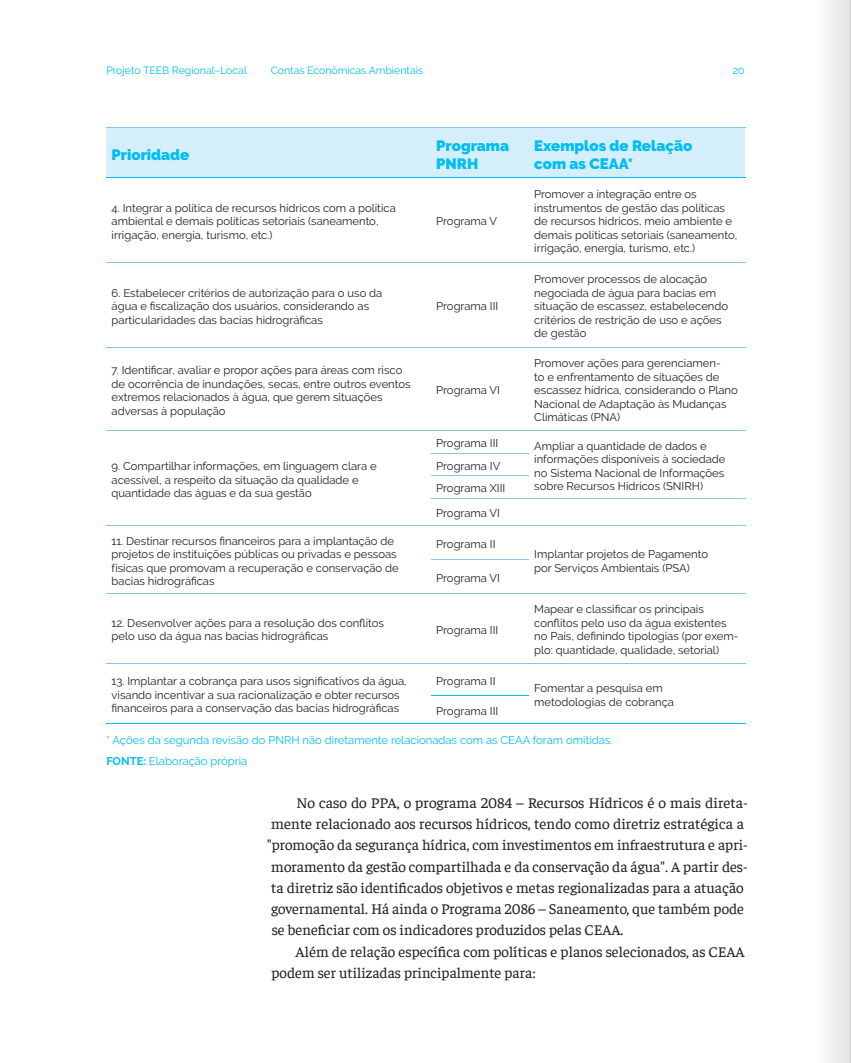
<style>
.page{position:relative;width:851px;height:1063px;background:#fff}
.page>*{position:absolute;margin:0;border:0;box-sizing:border-box;transform-origin:0 0}
.t1{font:15px "Faustina";color:#231f20}
.t2{font:900 15px/18px "Raleway";color:#01bdf2}
.t3{font:11.25px/13.5px "Raleway";color:#231f20}
.t4{font:11.25px/21.3px "Raleway";color:#01bdf2}
.t5{font:10.5px "Raleway";color:#01bdf2}
.s1{font-weight:700}
</style>
<div class="page">
<div style="left:106px;top:129px;width:639px;height:48px;background:#d4effb"></div>
<hr style="left:106px;top:128px;width:325px;height:1px;background:#81cbd8">
<hr style="left:431px;top:128px;width:98px;height:1px;background:#81cbd8">
<hr style="left:529px;top:128px;width:216px;height:1px;background:#81cbd8">
<hr style="left:106px;top:262px;width:325px;height:1px;background:#81cbd8">
<hr style="left:431px;top:262px;width:98px;height:1px;background:#81cbd8">
<hr style="left:529px;top:262px;width:216px;height:1px;background:#81cbd8">
<hr style="left:106px;top:347px;width:325px;height:1px;background:#81cbd8">
<hr style="left:431px;top:347px;width:98px;height:1px;background:#81cbd8">
<hr style="left:529px;top:347px;width:216px;height:1px;background:#81cbd8">
<hr style="left:106px;top:430px;width:325px;height:1px;background:#81cbd8">
<hr style="left:431px;top:430px;width:98px;height:1px;background:#81cbd8">
<hr style="left:529px;top:430px;width:216px;height:1px;background:#81cbd8">
<hr style="left:431px;top:453px;width:98px;height:1px;background:#81cbd8">
<hr style="left:431px;top:475px;width:98px;height:1px;background:#81cbd8">
<hr style="left:431px;top:498px;width:98px;height:1px;background:#81cbd8">
<hr style="left:529px;top:498px;width:216px;height:1px;background:#81cbd8">
<hr style="left:106px;top:525px;width:325px;height:1px;background:#81cbd8">
<hr style="left:431px;top:525px;width:98px;height:1px;background:#81cbd8">
<hr style="left:529px;top:525px;width:216px;height:1px;background:#81cbd8">
<hr style="left:431px;top:559px;width:98px;height:1px;background:#81cbd8">
<hr style="left:106px;top:593px;width:325px;height:1px;background:#81cbd8">
<hr style="left:431px;top:593px;width:98px;height:1px;background:#81cbd8">
<hr style="left:529px;top:593px;width:216px;height:1px;background:#81cbd8">
<hr style="left:106px;top:663px;width:325px;height:1px;background:#81cbd8">
<hr style="left:431px;top:663px;width:98px;height:1px;background:#81cbd8">
<hr style="left:529px;top:663px;width:216px;height:1px;background:#81cbd8">
<hr style="left:106px;top:177px;width:325px;height:1px;background:#01bdf2">
<hr style="left:431px;top:177px;width:98px;height:1px;background:#01bdf2">
<hr style="left:529px;top:177px;width:216px;height:1px;background:#01bdf2">
<hr style="left:431px;top:695px;width:98px;height:1px;background:#01bdf2">
<hr style="left:106px;top:724px;width:325px;height:1px;background:#01bdf2">
<hr style="left:431px;top:724px;width:98px;height:1px;background:#01bdf2">
<hr style="left:529px;top:724px;width:216px;height:1px;background:#01bdf2">
<hr style="left:850px;top:0;width:1px;height:1063px;background:#d1d2d4">
<p class="t5" style="left:106px;top:64px;width:142px">Projeto TEEB Regional–Local</p>
<p class="t5" style="left:271px;top:64px;width:154px">Contas Econômicas Ambientais</p>
<p class="t5" style="left:732px;top:64px;width:13px">20</p>
<h1 class="t2" style="left:112px;top:146px;width:79px">Prioridade</h1>
<h1 class="t2" style="left:436px;top:137px;width:74px">Programa<br>PNRH</h1>
<h1 class="t2" style="left:534px;top:137px;width:159px">Exemplos de Relação com as CEAA*</h1>
<p class="t3" style="left:112px;top:201px;width:286px">4. Integrar a política de recursos hídricos com a política ambiental e demais políticas setoriais (saneamento, irrigação, energia, turismo, etc.)</p>
<p class="t3" style="left:534px;top:188px;width:204px">Promover a integração entre os instrumentos de gestão das políticas de recursos hídricos, meio ambiente e demais políticas setoriais (saneamento, irrigação, energia, turismo, etc.)</p>
<p class="t3" style="left:436px;top:215px;width:62px">Programa V</p>
<p class="t3" style="left:112px;top:286px;width:272px">6. Estabelecer critérios de autorização para o uso da água e fiscalização dos usuários, considerando as particularidades das bacias hidrográficas</p>
<p class="t3" style="left:112px;top:363px;width:300px">7. Identificar, avaliar e propor ações para áreas com risco de ocorrência de inundações, secas, entre outros eventos extremos relacionados à água, que gerem situações adversas à população</p>
<p class="t3" style="left:112px;top:459px;width:266px">9. Compartilhar informações, em linguagem clara e acessível, a respeito da situação da qualidade e quantidade das águas e da sua gestão</p>
<p class="t3" style="left:436px;top:299px;width:64px">Programa III</p>
<p class="t3" style="left:436px;top:384px;width:65px">Programa VI</p>
<p class="t3" style="left:534px;top:272px;width:195px">Promover processos de alocação negociada de água para bacias em situação de escassez, estabelecendo critérios de restrição de uso e ações de gestão</p>
<p class="t3" style="left:534px;top:357px;width:205px">Promover ações para gerenciamen-<br>to e enfrentamento de situações de escassez hídrica, considerando o Plano<br>Nacional de Adaptação às Mudanças<br>Climáticas (PNA)</p>
<p class="t3" style="left:436px;top:437px;width:64px">Programa III</p>
<p class="t3" style="left:534px;top:439px;width:193px">Ampliar a quantidade de dados e informações disponíveis à sociedade no Sistema Nacional de Informações sobre Recursos Hídricos (SNIRH)</p>
<p class="t3" style="left:436px;top:455px;width:70px;line-height:22.5px">Programa IV<br>Programa XIII</p>
<p class="t3" style="left:436px;top:507px;width:65px">Programa VI</p>
<p class="t3" style="left:112px;top:534px;width:289px">11. Destinar recursos financeiros para a implantação de projetos de instituições públicas ou privadas e pessoas físicas que promovam a recuperação e conservação de bacias hidrográficas</p>
<p class="t3" style="left:436px;top:537px;width:61px">Programa II</p>
<p class="t3" style="left:436px;top:571px;width:65px">Programa VI</p>
<p class="t3" style="left:112px;top:616px;width:274px">12. Desenvolver ações para a resolução dos conflitos pelo uso da água nas bacias hidrográficas</p>
<p class="t3" style="left:436px;top:623px;width:64px">Programa III</p>
<p class="t3" style="left:534px;top:547px;width:175px">Implantar projetos de Pagamento por Serviços Ambientais (PSA)</p>
<p class="t3" style="left:534px;top:603px;width:206px">Mapear e classificar os principais conflitos pelo uso da água existentes no País, definindo tipologias (por exem&shy;plo: quantidade, qualidade, setorial)</p>
<p class="t3" style="left:112px;top:675px;width:296px">13. Implantar a cobrança para usos significativos da água, visando incentivar a sua racionalização e obter recursos financeiros para a conservação das bacias hidrográficas</p>
<p class="t3" style="left:436px;top:674px;width:61px">Programa II</p>
<p class="t3" style="left:534px;top:681px;width:141px">Fomentar a pesquisa em metodologias de cobrança</p>
<p class="t3" style="left:436px;top:704px;width:64px">Programa III</p>
<p class="t4" style="left:106px;top:729px;width:507px">* Ações da segunda revisão do PNRH não diretamente relacionadas com as CEAA foram omitidas.<br><span class="s1">FONTE:</span> Elaboração própria</p>
<h1 class="t1" style="left:296px;top:792px;width:453px">No caso do PPA, o programa 2084 – Recursos Hídricos é o mais direta-</h1>
<h1 class="t1" style="left:271px;top:814px;width:474px">mente relacionado aos recursos hídricos, tendo como diretriz estratégica a</h1>
<h1 class="t1" style="left:266px;top:835px;width:482px">"promoção da segurança hídrica, com investimentos em infraestrutura e apri-</h1>
<h1 class="t1" style="left:271px;top:856px;width:478px">moramento da gestão compartilhada e da conservação da água". A partir des-</h1>
<h1 class="t1" style="left:271px;top:877px;width:474px">ta diretriz são identificados objetivos e metas regionalizadas para a atuação</h1>
<h1 class="t1" style="left:271px;top:899px;width:474px">governamental. Há ainda o Programa 2086 – Saneamento, que também pode</h1>
<h1 class="t1" style="left:271px;top:920px;width:353px">se beneficiar com os indicadores produzidos pelas CEAA.</h1>
<h1 class="t1" style="left:295px;top:941px;width:450px">Além de relação específica com políticas e planos selecionados, as CEAA</h1>
<h1 class="t1" style="left:271px;top:962px;width:265px">podem ser utilizadas principalmente para:</h1>
</div>
